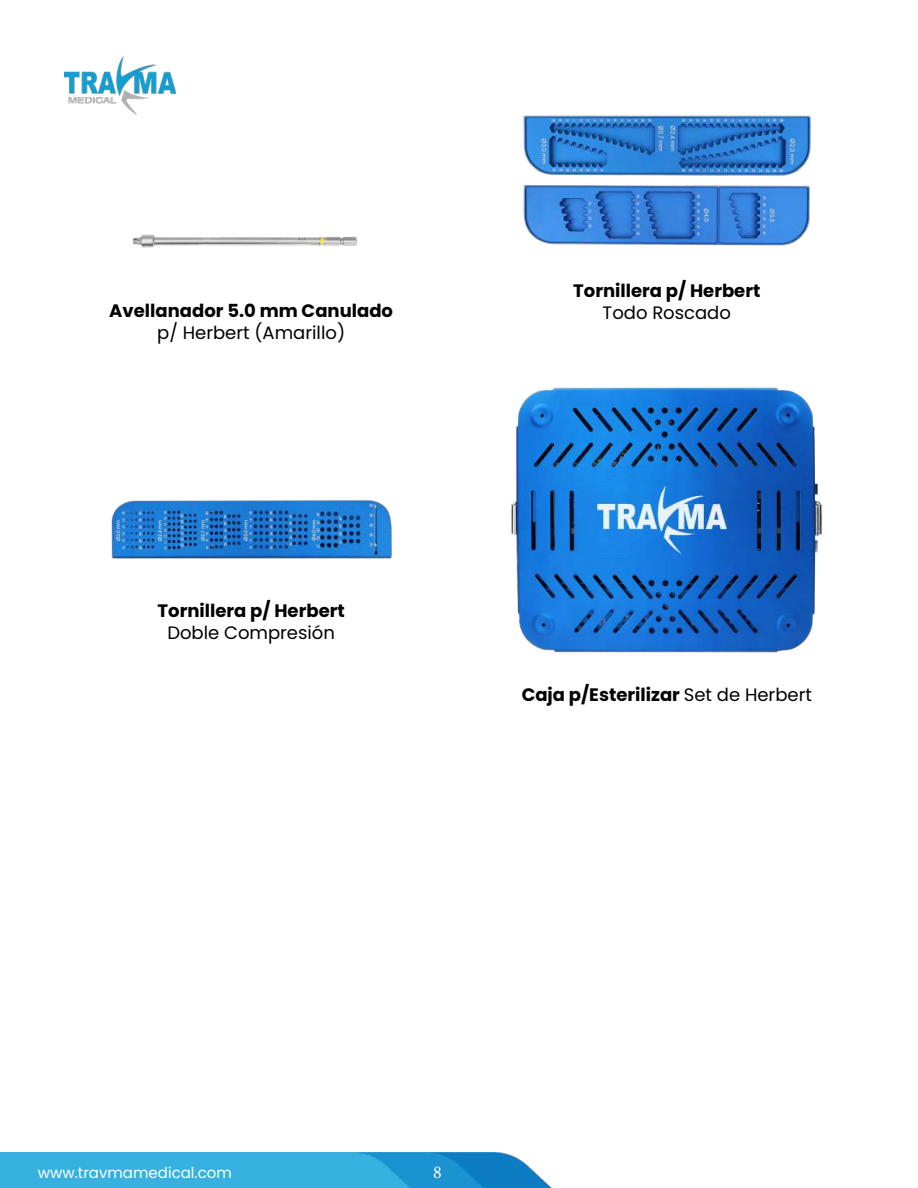
<style>
.page{position:relative;width:918px;height:1188px;background:#fff}
.page>*{position:absolute;margin:0;border:0;box-sizing:border-box;transform-origin:0 0}
.t1{font:700 18px "Poppins";color:#000}
.t2{font:18px "Poppins";color:#000}
.t3{font:18px "Minion Pro";color:#fff}
.t4{font:15px "Poppins";color:#fff}
.s1{font-weight:400}
</style>
<div class="page">
<img style="left:0;top:1153px;width:552px;height:35px">
<img style="left:64px;top:56px;width:111px;height:59px">
<img style="left:132px;top:234px;width:225px;height:14px">
<img style="left:511px;top:387px;width:315px;height:266px">
<img style="left:111px;top:500px;width:281px;height:59px">
<img style="left:523px;top:115px;width:288px;height:131px">
<p class="t1" style="left:109px;top:301px;width:285px">Avellanador 5.0 mm Canulado</p>
<p class="t2" style="left:157px;top:322px;width:189px">p/ Herbert (Amarillo)</p>
<p class="t1" style="left:158px;top:601px;width:189px">Tornillera p/ Herbert</p>
<p class="t2" style="left:167px;top:622px;width:169px">Doble Compresión</p>
<p class="t1" style="left:573px;top:280px;width:189px">Tornillera p/ Herbert</p>
<p class="t2" style="left:603px;top:302px;width:130px">Todo Roscado</p>
<p class="t1" style="left:522px;top:684px;width:292px">Caja p/Esterilizar <span class="s1">Set de Herbert</span></p>
<p class="t4" style="left:38px;top:1165px;width:196px">www.travmamedical.com</p>
<p class="t3" style="left:433px;top:1161px;width:10px">8</p>
</div>
